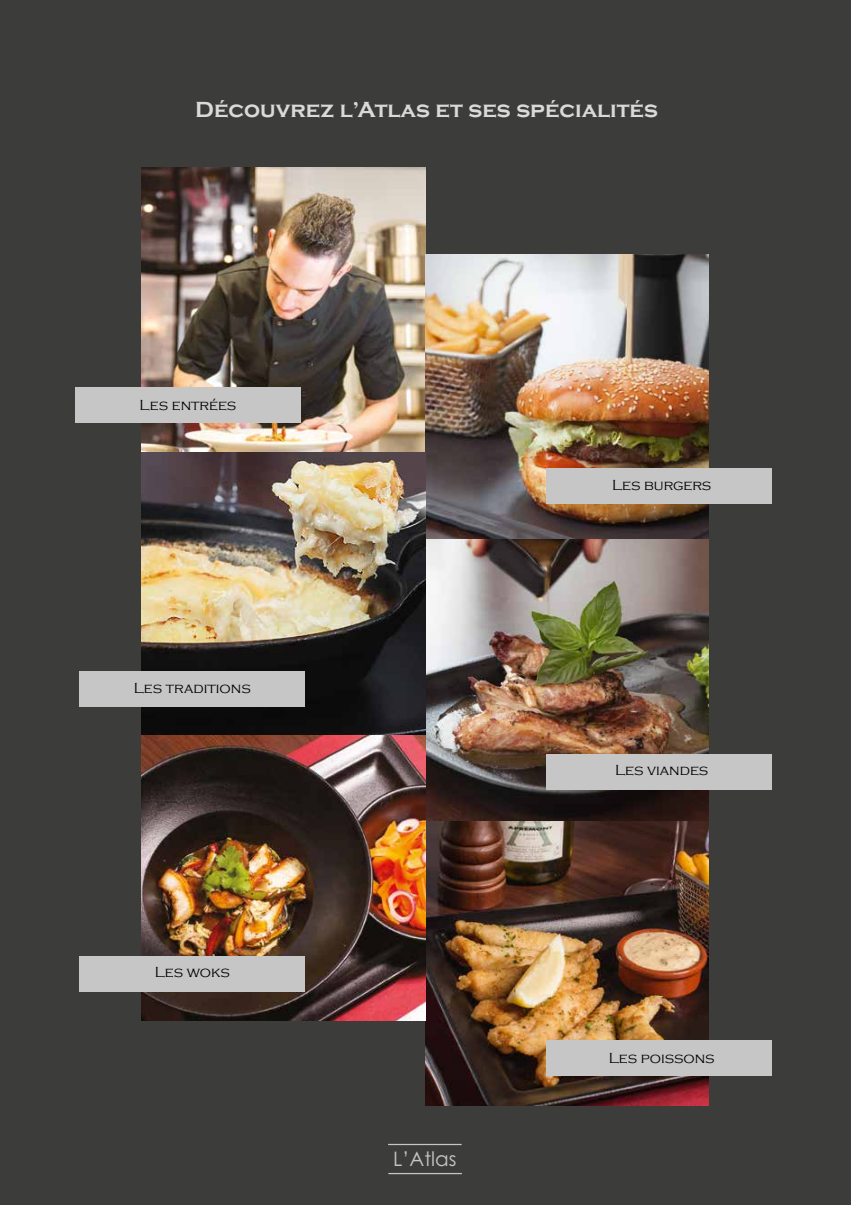
<style>
.page{position:relative;width:851px;height:1205px;background:#fff}
.page>*{position:absolute;margin:0;border:0;box-sizing:border-box;transform-origin:0 0}
.t1{font:700 22.5px "Copperplate Gothic";color:#dadada}
.t2{font:20px "Century Gothic Std";color:#c6c6c6}
.t3{font:300 15px "Copperplate Gothic";color:#000}
</style>
<div class="page">
<div style="left:0;top:0;width:850px;height:1205px;background:#3c3c3b"></div>
<hr style="left:388px;top:1144px;width:73px;height:1px;background:#c6c6c6">
<hr style="left:388px;top:1173px;width:74px;height:1px;background:#c6c6c6">
<img style="left:425px;top:254px;width:283px;height:851px">
<img style="left:141px;top:168px;width:284px;height:283px">
<img style="left:141px;top:453px;width:284px;height:567px">
<div style="left:545px;top:468px;width:226px;height:35px;background:#c6c6c6"></div>
<div style="left:545px;top:754px;width:226px;height:35px;background:#c6c6c6"></div>
<div style="left:545px;top:1040px;width:226px;height:35px;background:#c6c6c6"></div>
<div style="left:75px;top:387px;width:225px;height:35px;background:#c6c6c6"></div>
<div style="left:79px;top:671px;width:226px;height:36px;background:#c6c6c6"></div>
<div style="left:79px;top:956px;width:226px;height:36px;background:#c6c6c6"></div>
<h1 class="t1" style="left:195px;top:97px;width:464px">Découvrez l’Atlas et ses spécialités</h1>
<p class="t3" style="left:139px;top:397px;width:98px">Les entrées</p>
<p class="t3" style="left:134px;top:680px;width:118px">Les traditions</p>
<p class="t3" style="left:155px;top:964px;width:76px">Les woks</p>
<h2 class="t2" style="left:393px;top:1147px;width:65px">L’Atlas</h2>
<p class="t3" style="left:612px;top:477px;width:101px">Les burgers</p>
<p class="t3" style="left:615px;top:762px;width:95px">Les viandes</p>
<p class="t3" style="left:608px;top:1050px;width:107px">Les poissons</p>
</div>
